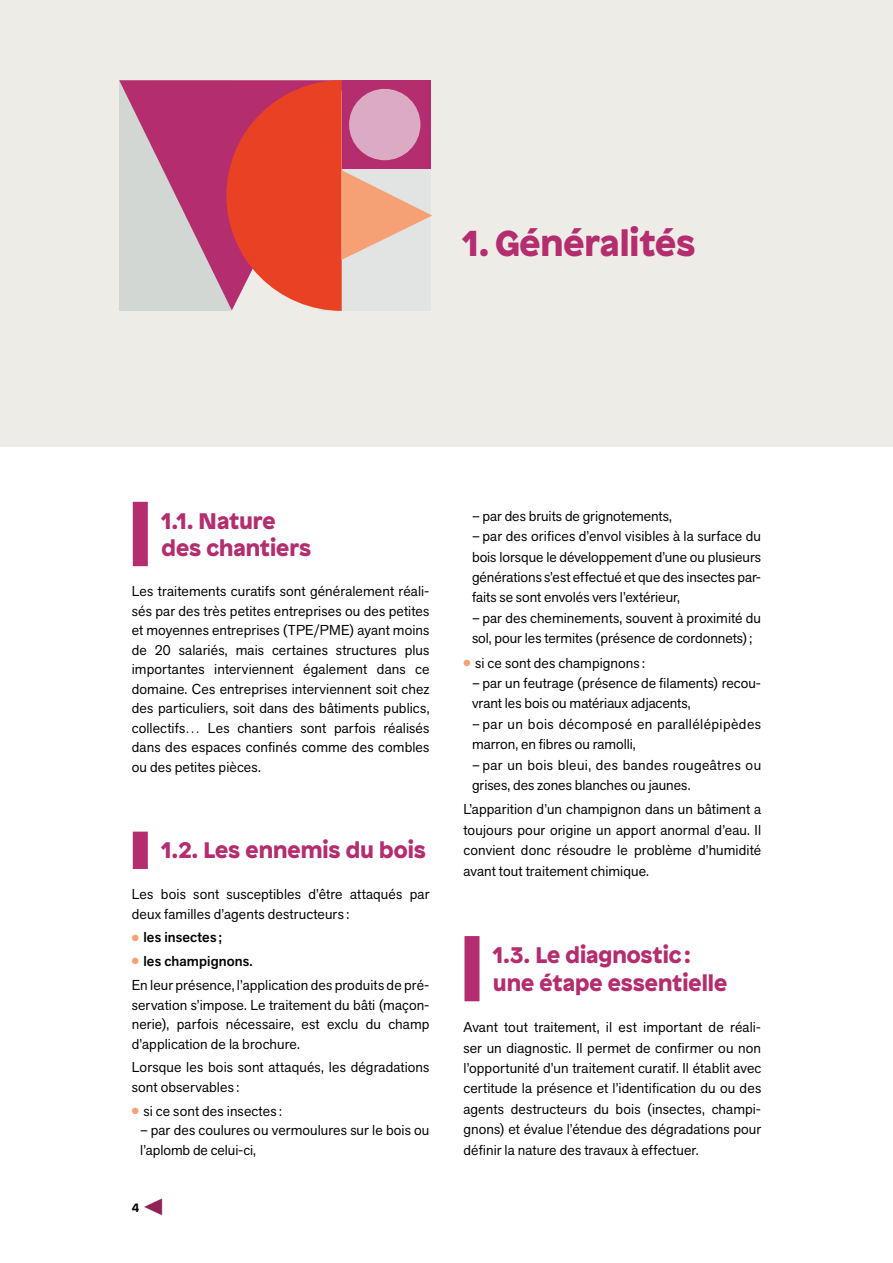
<style>
.page{position:relative;width:893px;height:1263px;background:#fff}
.page>*{position:absolute;margin:0;border:0;box-sizing:border-box;transform-origin:0 0}
.t1{font:900 36px "Patron";color:#b32d6f}
.t2{font:900 22.5px/27px "Patron";color:#b32d6f}
.t3{font:14.25px/20.4px "Akzid Grtsk Next";letter-spacing:.005em;color:#000}
.t4{font:14.25px/20.4px "Akzid Grtsk Next";letter-spacing:.03em;color:#000}
.t5{font:500 14.25px "Akzid Grtsk Next";letter-spacing:.01em;color:#000}
.t6{font:700 12px "Patron";color:#000}
.s1{color:#f5a175}
.s2{font-weight:500}
.s3{color:#8d2357}
</style>
<div class="page">
<div style="left:0;top:0;width:893px;height:446px;background:#edece7"></div>
<svg style="left:119px;top:80px;width:107px;height:230px;background:#c386a3"></svg>
<svg style="left:226px;top:80px;width:206px;height:231px"></svg>
<div style="left:133px;top:502px;width:15px;height:64px;background:#b32d6f"></div>
<div style="left:133px;top:832px;width:15px;height:37px;background:#b32d6f"></div>
<div style="left:464px;top:936px;width:15px;height:65px;background:#b32d6f"></div>
<h1 class="t1" style="left:463px;top:213px;width:234px">1. Généralités</h1>
<h2 class="t2" style="left:162px;top:505px;width:151px">1.1. Nature des chantiers</h2>
<p class="t3" style="left:132px;top:581px;width:299px;line-height:19.5px;text-align:justify">Les traitements curatifs sont généralement réali&shy;sés par des très petites entreprises ou des petites et moyennes entreprises (TPE/PME) ayant moins de 20 salariés, mais certaines structures plus importantes interviennent également dans ce domaine. Ces entreprises interviennent soit chez des particuliers, soit dans des bâtiments publics, collectifs… Les chantiers sont parfois réalisés dans des espaces confinés comme des combles ou des petites pièces.</p>
<h2 class="t2" style="left:162px;top:835px;width:266px">1.2. Les ennemis du bois</h2>
<p class="t3" style="left:132px;top:884px;width:299px;line-height:19.5px">Les bois sont susceptibles d’être attaqués par deux familles d’agents destructeurs :</p>
<p class="t5" style="left:132px;top:928px;width:92px"><span class="s1">●</span> les insectes ;</p>
<p class="t3" style="left:132px;top:949px;width:299px;line-height:23.7px"><span class="s1">●</span> <span class="s2">les champignons.<br></span>En leur présence, l’application des produits de pré-</p>
<p class="t3" style="left:132px;top:995px;width:299px;line-height:19.5px;text-align:justify">servation s’impose. Le traitement du bâti (maçon&shy;nerie), parfois nécessaire, est exclu du champ d’application de la brochure.</p>
<p class="t3" style="left:132px;top:1057px;width:299px;line-height:19.5px">Lorsque les bois sont attaqués, les dégradations sont observables :</p>
<p class="t3" style="left:132px;top:1100px;width:152px"><span class="s1">●</span> si ce sont des insectes :</p>
<p class="t3" style="left:140px;top:1120px;width:291px;line-height:19.5px">– par des coulures ou vermoulures sur le bois ou l’aplomb de celui-ci,</p>
<p class="t6" style="left:132px;top:1198px;width:34px">4 <span class="s3">▼</span></p>
<p class="t3" style="left:472px;top:506px;width:201px">– par des bruits de grignotements,</p>
<p class="t3" style="left:472px;top:526px;width:291px;text-align:justify">– par des orifices d’envol visibles à la surface du bois lorsque le développement d’une ou plusieurs générations s’est effectué et que des insectes par&shy;faits se sont envolés vers l’extérieur,</p>
<p class="t3" style="left:472px;top:607px;width:291px">– par des cheminements, souvent à proximité du sol, pour les termites (présence de cordonnets);</p>
<p class="t3" style="left:463px;top:652px;width:183px"><span class="s1">●</span> si ce sont des champignons :</p>
<p class="t3" style="left:472px;top:673px;width:291px">– par un feutrage (présence de filaments) recou&shy;vrant les bois ou matériaux adjacents,</p>
<p class="t4" style="left:472px;top:713px;width:291px">– par un bois décomposé en parallélépipèdes marron, en fibres ou ramolli,</p>
<p class="t3" style="left:472px;top:754px;width:291px">– par un bois bleui, des bandes rougeâtres ou grises, des zones blanches ou jaunes.</p>
<p class="t3" style="left:463px;top:799px;width:299px;text-align:justify">L’apparition d’un champignon dans un bâtiment a toujours pour origine un apport anormal d’eau. Il convient donc résoudre le problème d’humidité avant tout traitement chimique.</p>
<h2 class="t2" style="left:493px;top:939px;width:235px;line-height:27.9px">1.3. Le diagnostic : une étape essentielle</h2>
<p class="t3" style="left:463px;top:1017px;width:299px;text-align:justify">Avant tout traitement, il est important de réali&shy;ser un diagnostic. Il permet de confirmer ou non l’opportunité d’un traitement curatif. Il établit avec certitude la présence et l’identification du ou des agents destructeurs du bois (insectes, champi&shy;gnons) et évalue l’étendue des dégradations pour définir la nature des travaux à effectuer.</p>
</div>
